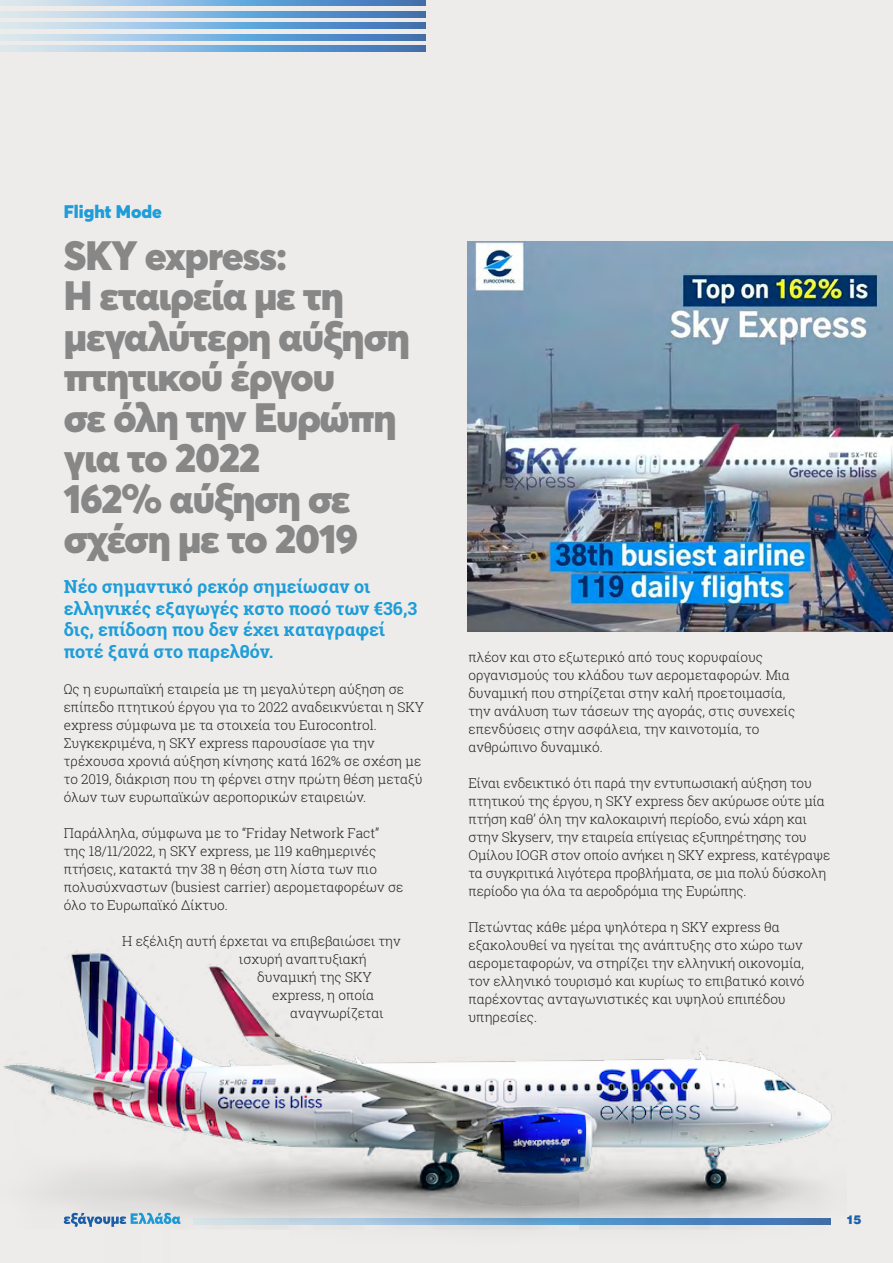
<style>
.page{position:relative;width:893px;height:1263px;background:#edeceb}
.page>*{position:absolute;margin:0;border:0;box-sizing:border-box;transform-origin:0 0}
.t1{font:900 40.5px/40.5px "Averta";letter-spacing:-.025em;color:#888787}
.t2{font:700 18px/21.6px "Roboto Slab";color:#1e9dd8}
.t3{font:900 18px "Averta";color:#1e9dd8}
.t4{font:300 13.5px/18px "Roboto Slab";color:#231f20}
.t5{font:900 12px "UB Helvetica";color:#1b5fa9}
</style>
<div class="page">
<svg style="left:0;top:0;width:426px;height:6px;background:#83b0d9"></svg>
<svg style="left:0;top:23px;width:426px;height:6px;background:#83b0d9"></svg>
<svg style="left:0;top:46px;width:426px;height:5px;background:#83b0d9"></svg>
<svg style="left:0;top:11px;width:426px;height:6px;background:#83b0d9"></svg>
<svg style="left:0;top:34px;width:426px;height:6px;background:#83b0d9"></svg>
<img style="left:468px;top:241px;width:425px;height:390px">
<img style="left:3px;top:951px;width:829px;height:279px">
<h2 class="t3" style="left:64px;top:200px;width:100px">Flight Mode</h2>
<h1 class="t1" style="left:64px;top:235px;width:348px">SKY express:<br>Η εταιρεία με τη μεγαλύτερη αύξηση πτητικού έργου<br>σε όλη την Ευρώπη για το 2022<br>162% αύξηση σε σχέση με το 2019</h1>
<h2 class="t2" style="left:64px;top:575px;width:355px">Νέο σημαντικό ρεκόρ σημείωσαν οι ελληνικές εξαγωγές κστο ποσό των €36,3 δις, επίδοση που δεν έχει καταγραφεί ποτέ ξανά στο παρελθόν.</h2>
<p class="t4" style="left:64px;top:680px;width:362px">Ως η ευρωπαϊκή εταιρεία με τη μεγαλύτερη αύξηση σε επίπεδο πτητικού έργου για το 2022 αναδεικνύεται η SKY express σύμφωνα με τα στοιχεία του Eurocontrol.<br>Συγκεκριμένα, η SKY express παρουσίασε για την τρέχουσα χρονιά αύξηση κίνησης κατά 162% σε σχέση με το 2019, διάκριση που τη φέρνει στην πρώτη θέση μεταξύ όλων των ευρωπαϊκών αεροπορικών εταιρειών.</p>
<p class="t4" style="left:64px;top:823px;width:341px">Παράλληλα, σύμφωνα με το “Friday Network Fact” της 18/11/2022, η SKY express, με 119 καθημερινές πτήσεις, κατακτά την 38 η θέση στη λίστα των πιο πολυσύχναστων (busiest carrier) αερομεταφορέων σε όλο το Ευρωπαϊκό Δίκτυο.</p>
<p class="t4" style="left:122px;top:931px;width:280px">Η εξέλιξη αυτή έρχεται να επιβεβαιώσει την</p>
<p class="t4" style="left:239px;top:949px;width:129px">ισχυρή αναπτυξιακή</p>
<p class="t4" style="left:257px;top:967px;width:116px">δυναμική της SKY</p>
<p class="t4" style="left:272px;top:985px;width:103px">express, η οποία</p>
<p class="t4" style="left:290px;top:1003px;width:95px">αναγνωρίζεται</p>
<p class="t4" style="left:468px;top:648px;width:328px">πλέον και στο εξωτερικό από τους κορυφαίους οργανισμούς του κλάδου των αερομεταφορών. Μια δυναμική που στηρίζεται στην καλή προετοιμασία, την ανάλυση των τάσεων της αγοράς, στις συνεχείς επενδύσεις στην ασφάλεια, την καινοτομία, το ανθρώπινο δυναμικό.</p>
<p class="t4" style="left:468px;top:774px;width:363px">Είναι ενδεικτικό ότι παρά την εντυπωσιακή αύξηση του πτητικού της έργου, η SKY express δεν ακύρωσε ούτε μία πτήση καθ’ όλη την καλοκαιρινή περίοδο, ενώ χάρη και στην Skyserv, την εταιρεία επίγειας εξυπηρέτησης του Ομίλου ΙΟGR στον οποίο ανήκει η SKY express, κατέγραψε τα συγκριτικά λιγότερα προβλήματα, σε μια πολύ δύσκολη περίοδο για όλα τα αεροδρόμια της Ευρώπης.</p>
<p class="t4" style="left:468px;top:918px;width:338px">Πετώντας κάθε μέρα ψηλότερα η SKY express θα εξακολουθεί να ηγείται της ανάπτυξης στο χώρο των αερομεταφορών, να στηρίζει την ελληνική οικονομία, τον ελληνικό τουρισμό και κυρίως το επιβατικό κοινό παρέχοντας ανταγωνιστικές και υψηλού επιπέδου υπηρεσίες.</p>
<p class="t5" style="left:846px;top:1212px;width:17px">15</p>
</div>
